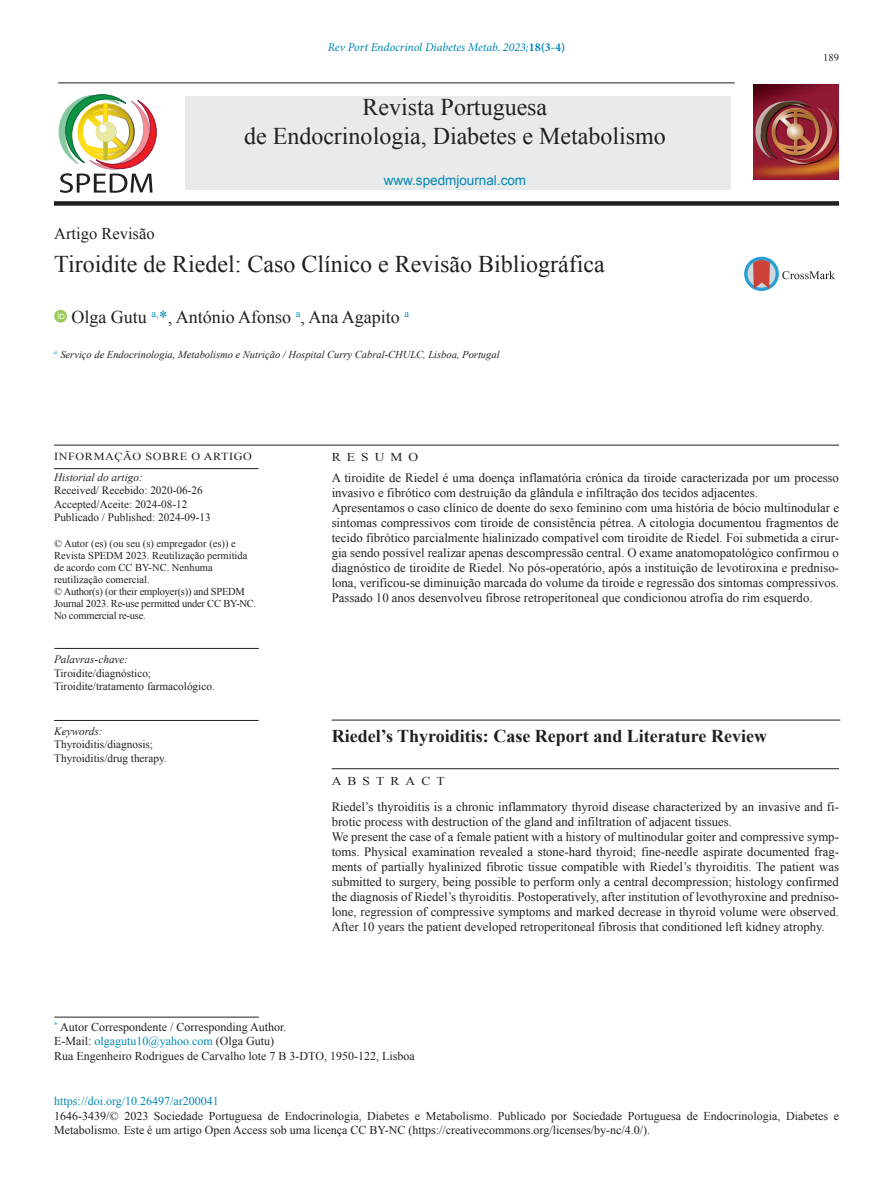
<style>
.page{position:relative;width:893px;height:1191px;background:#fff}
.page>*{position:absolute;margin:0;border:0;box-sizing:border-box;transform-origin:0 0}
.Artigo_-_Titulo_1{font:24px/28.8px "Times New Roman";color:#231f20;text-align:center}
.Resumo_artigo_-_titu{font:700 18px "Times New Roman";color:#231f20}
.Artigo_-_Autores{font:18px "Times New Roman";color:#231f20}
.t1{font:16.5px "Times New Roman";color:#231f20}
.t2{font:13.5px "Arial";color:#0088b2}
.Resumo_artigo_-_text{font:12.75px/15px "Times New Roman";color:#231f20}
.t3{font:12px/14.4px "Times New Roman";color:#231f20}
.t4{font:12px "Times New Roman";color:#0088b2}
.t5{font:italic 12px "Minion Pro";letter-spacing:-.005em;color:#0088b2}
.t6{font:12px "Times New Roman";letter-spacing:.45em;color:#231f20;scale:1.12 1}
.t7{font:12px "Times New Roman";color:#231f20;scale:1.12 1}
.t8{font:11.25px/13.5px "Times New Roman";color:#231f20}
.t9{font:italic 11.25px "Times New Roman";color:#231f20}
.t10{font:10.8px "Times New Roman";letter-spacing:.05em;color:#231f20;scale:1.13 1}
.t11{font:10.5px/12px "Times New Roman";color:#231f20}
.t12{font:10.5px/12px "Times New Roman";letter-spacing:-.02em;color:#231f20}
.Artigos_-_Filiações{font:italic 10.5px "Times New Roman";color:#231f20}
.s1{font-weight:700;font-style:normal}
.s2{color:#0088b2}
.s3{color:#231f20}
</style>
<div class="page">
<hr style="left:58px;top:83px;width:677px;height:1px;background:#231f20">
<div style="left:54px;top:201px;width:785px;height:5px;background:#231f20"></div>
<div style="left:185px;top:96px;width:545px;height:94px;background:#e9eaeb"></div>
<img style="left:754px;top:84px;width:85px;height:95px">
<svg style="left:59px;top:94px;width:98px;height:99px"></svg>
<div style="left:744px;top:257px;width:35px;height:34px;background:#279ed1;border-radius:50%"></div>
<svg style="left:747px;top:260px;width:29px;height:28px"></svg>
<svg style="left:753px;top:260px;width:17px;height:29px"></svg>
<svg style="left:782px;top:271px;width:53px;height:8px"></svg>
<svg style="left:54px;top:310px;width:13px;height:12px"></svg>
<svg style="left:58px;top:312px;width:7px;height:7px"></svg>
<hr style="left:54px;top:445px;width:785px;height:1px;background:#231f20">
<hr style="left:54px;top:468px;width:205px;height:1px;background:#231f20">
<hr style="left:332px;top:720px;width:508px;height:1px;background:#231f20">
<hr style="left:54px;top:1017px;width:205px;height:1px;background:#231f20">
<hr style="left:54px;top:648px;width:205px;height:1px;background:#231f20">
<hr style="left:54px;top:720px;width:205px;height:1px;background:#231f20">
<hr style="left:332px;top:768px;width:507px;height:1px;background:#231f20">
<p class="t5" style="left:328px;top:40px;width:239px">Rev Port Endocrinol Diabetes Metab. 2023;<span class="s1">18(3-4)</span></p>
<h1 class="Artigo_-_Titulo_1" style="left:244px;top:92px;width:423px">Revista Portuguesa<br>de Endocrinologia, Diabetes e Metabolismo</h1>
<p class="t2" style="left:384px;top:173px;width:144px">www.spedmjournal.com</p>
<p class="t1" style="left:54px;top:224px;width:102px">Artigo Revisão</p>
<p class="Artigo_-_Titulo_1" style="left:54px;top:249px;width:552px">Tiroidite de Riedel: Caso Clínico e Revisão Bibliográfica</p>
<p class="Artigo_-_Autores" style="left:71px;top:306px;width:339px">Olga Gutu <sup>a,</sup><span class="s2">*</span>, António Afonso <sup>a</sup>, Ana Agapito <sup>a</sup></p>
<p class="Artigos_-_Filiações" style="left:54px;top:348px;width:447px"><sup>a</sup> Serviço de Endocrinologia, Metabolismo e Nutrição / Hospital Curry Cabral-CHULC, Lisboa, Portugal</p>
<p class="t11" style="left:823px;top:52px;width:17px">189</p>
<p class="t10" style="left:54px;top:450px;width:177px">INFORMAÇÃO SOBRE O ARTIGO</p>
<p class="t7" style="left:332px;top:450px;width:79px">RESUMO</p>
<p class="Resumo_artigo_-_text" style="left:332px;top:470px;width:509px">A tiroidite de Riedel é uma doença inflamatória crónica da tiroide caracterizada por um processo invasivo e fibrótico com destruição da glândula e infiltração dos tecidos adjacentes.</p>
<p class="Resumo_artigo_-_text" style="left:332px;top:500px;width:509px;text-align:justify">Apresentamos o caso clínico de doente do sexo feminino com uma história de bócio multinodular e sintomas compressivos com tiroide de consistência pétrea. A citologia documentou fragmentos de tecido fibrótico parcialmente hialinizado compatível com tiroidite de Riedel. Foi submetida a cirur&shy;gia sendo possível realizar apenas descompressão central. O exame anatomopatológico confirmou o diagnóstico de tiroidite de Riedel. No pós-operatório, após a instituição de levotiroxina e predniso&shy;lona, verificou-se diminuição marcada do volume da tiroide e regressão dos sintomas compressivos.<br>Passado 10 anos desenvolveu fibrose retroperitoneal que condicionou atrofia do rim esquerdo.</p>
<p class="t9" style="left:54px;top:471px;width:90px">Historial do artigo:</p>
<p class="t8" style="left:54px;top:484px;width:150px">Received/ Recebido: 2020-06-26<br>Accepted/Aceite: 2024-08-12</p>
<p class="t8" style="left:54px;top:511px;width:158px">Publicado / Published: 2024-09-13</p>
<p class="t11" style="left:54px;top:537px;width:195px">© Autor (es) (ou seu (s) empregador (es)) e Revista SPEDM 2023. Reutilização permitida de acordo com CC BY-NC. Nenhuma reutilização comercial.</p>
<p class="t12" style="left:54px;top:585px;width:204px">© Author(s) (or their employer(s)) and SPEDM<br>Journal 2023. Re-use permitted under CC BY-NC.<br>No commercial re-use.</p>
<p class="t9" style="left:54px;top:653px;width:76px">Palavras-chave:</p>
<p class="t8" style="left:54px;top:666px;width:99px">Tiroidite/diagnóstico;</p>
<p class="t8" style="left:54px;top:679px;width:162px">Tiroidite/tratamento farmacológico.</p>
<p class="t9" style="left:54px;top:725px;width:50px">Keywords:</p>
<p class="t8" style="left:54px;top:737px;width:100px">Thyroiditis/diagnosis;</p>
<p class="t8" style="left:54px;top:751px;width:114px">Thyroiditis/drug therapy.</p>
<p class="Resumo_artigo_-_titu" style="left:332px;top:725px;width:437px">Riedel’s Thyroiditis: Case Report and Literature Review</p>
<p class="t6" style="left:332px;top:773px;width:102px">ABSTRACT</p>
<p class="Resumo_artigo_-_text" style="left:332px;top:799px;width:509px">Riedel’s thyroiditis is a chronic inflammatory thyroid disease characterized by an invasive and fi&shy;brotic process with destruction of the gland and infiltration of adjacent tissues.</p>
<p class="Resumo_artigo_-_text" style="left:332px;top:829px;width:509px;text-align:justify">We present the case of a female patient with a history of multinodular goiter and compressive symp&shy;toms. Physical examination revealed a stone-hard thyroid; fine-needle aspirate documented frag&shy;ments of partially hyalinized fibrotic tissue compatible with Riedel’s thyroiditis. The patient was submitted to surgery, being possible to perform only a central decompression; histology confirmed the diagnosis of Riedel’s thyroiditis. Postoperatively, after institution of levothyroxine and predniso&shy;lone, regression of compressive symptoms and marked decrease in thyroid volume were observed.<br>After 10 years the patient developed retroperitoneal fibrosis that conditioned left kidney atrophy.</p>
<p class="t3" style="left:54px;top:1019px;width:234px"><sup>*</sup> Autor Correspondente / Corresponding Author.</p>
<p class="t4" style="left:54px;top:1034px;width:221px"><span class="s3">E-Mail:</span> olgagutu10@yahoo.com <span class="s3">(Olga Gutu)</span></p>
<p class="t3" style="left:54px;top:1048px;width:362px">Rua Engenheiro Rodrigues de Carvalho lote 7 B 3-DTO, 1950-122, Lisboa</p>
<p class="t4" style="left:54px;top:1094px;width:166px">https://doi.org/10.26497/ar200041</p>
<p class="t3" style="left:54px;top:1108px;width:786px">1646-3439/© 2023 Sociedade Portuguesa de Endocrinologia, Diabetes e Metabolismo. Publicado por Sociedade Portuguesa de Endocrinologia, Diabetes e<br>Metabolismo. Este é um artigo Open Access sob uma licença CC BY-NC (https://creativecommons.org/licenses/by-nc/4.0/).</p>
</div>
